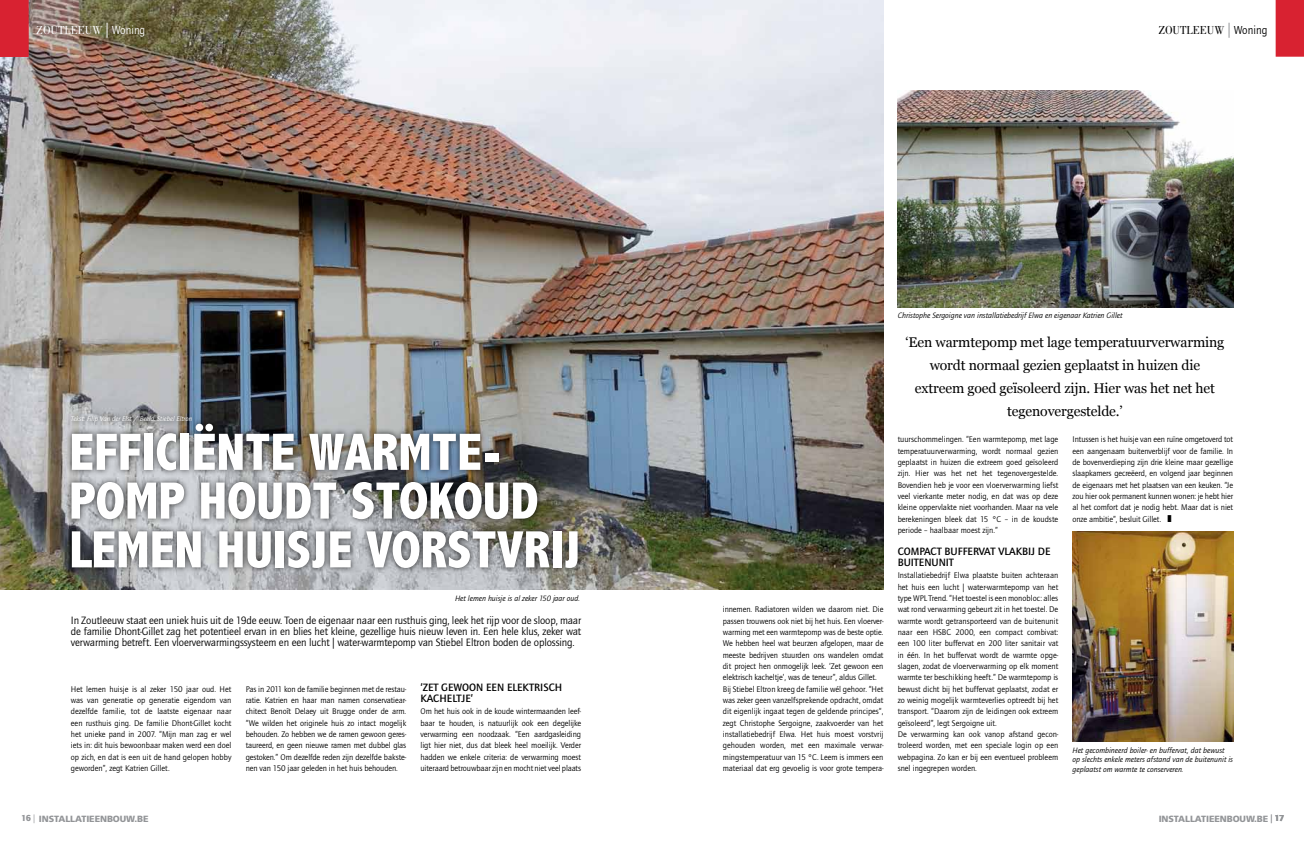
<style>
.page{position:relative;width:1304px;height:842px;background:#fff}
.page>*{position:absolute;margin:0;border:0;box-sizing:border-box;transform-origin:0 0}
.t1{font:800 condensed 52.9px/48.8px "Abadi";color:#fff}
.t2{font:14px/23px "Georgia";letter-spacing:-.01em;color:#000;text-align:center}
.t3{font:12px "Bodoni Std";color:#fff;scale:.95 1}
.t4{font:12px "Bodoni Std";color:#000;scale:.95 1}
.t5{font:11px/11.3px "Quay Sans ITC Std";letter-spacing:-.01em;color:#000;text-align:justify}
.t6{font:500 11px/11.3px "Quay Sans ITC Std";color:#000}
.t7{font:900 9px "Frutiger LT Std";letter-spacing:-.01em;color:#939598}
.t8{font:8.5px/11.3px "Quay Sans ITC Std";color:#000;text-align:justify}
.t9{font:italic 8px/9.6px "Quay Sans ITC Std";color:#000}
.t10{font:italic 7px "Quay Sans ITC Std";color:#fff}
.s1{font-family:"Quay Sans ITC Std";font-size:15px}
.s2{font-family:"Quay Sans ITC Std"}
.s3{font-family:"Quay Sans ITC Std";font-size:15px;color:#939598}
.s4{font-family:"Quay Sans ITC Std";font-weight:400;font-size:8.8px}
</style>
<div class="page">
<div style="left:1276px;top:0;width:28px;height:57px;background:#d82231"></div>
<img style="left:0;top:0;width:883px;height:590px">
<div style="left:0;top:0;width:28px;height:57px;background:#d82231"></div>
<div style="left:66px;top:410px;width:132px;height:18px;background:#000;opacity:.75"></div>
<div style="left:65px;top:417px;width:519px;height:157px;background:#000;opacity:.75"></div>
<img style="left:898px;top:91px;width:335px;height:217px">
<img style="left:1072px;top:531px;width:161px;height:210px">
<h3 class="t3" style="left:37px;top:23px;width:116px">ZOUTLEEUW <span class="s1">|</span> <span class="s2">Woning</span></h3>
<h3 class="t4" style="left:1159px;top:23px;width:116px">ZOUTLEEUW <span class="s3">|</span> <span class="s2">Woning</span></h3>
<p class="t10" style="left:71px;top:415px;width:123px">Tekst: Filip Van der Elst / Beeld: Stiebel Eltron</p>
<h1 class="t1" style="left:69px;top:428px;width:513px">EFFICIËNTE WARMTE-<br>POMP HOUDT STOKOUD<br>LEMEN HUISJE VORSTVRIJ</h1>
<p class="t9" style="left:455px;top:594px;width:126px">Het lemen huisje is al zeker 150 jaar oud.</p>
<p class="t5" style="left:71px;top:614px;width:512px">In Zoutleeuw staat een uniek huis uit de 19de eeuw. Toen de eigenaar naar een rusthuis ging, leek het rijp voor de sloop, maar de familie Dhont-Gillet zag het potentieel ervan in en blies het kleine, gezellige huis nieuw leven in. Een hele klus, zeker wat verwarming betreft. Een vloerverwarmingssysteem en een lucht | water-warmtepomp van Stiebel Eltron boden de oplossing.</p>
<p class="t8" style="left:71px;top:683px;width:162px">Het lemen huisje is al zeker 150 jaar oud. Het was van generatie op generatie eigendom van dezelfde familie, tot de laatste eigenaar naar een rusthuis ging. De familie Dhont-Gillet kocht het unieke pand in 2007. “Mijn man zag er wel iets in: dit huis bewoonbaar maken werd een doel op zich, en dat is een uit de hand gelopen hobby geworden”, zegt Katrien Gillet.</p>
<p class="t8" style="left:246px;top:683px;width:162px">Pas in 2011 kon de familie beginnen met de restau&shy;ratie. Katrien en haar man namen conservatiear&shy;chitect Benoît Delaey uit Brugge onder de arm. “We wilden het originele huis zo intact mogelijk behouden. Zo hebben we de ramen gewoon geres&shy;taureerd, en geen nieuwe ramen met dubbel glas gestoken.” Om dezelfde reden zijn dezelfde bakste&shy;nen van 150 jaar geleden in het huis behouden.</p>
<p class="t6" style="left:420px;top:681px;width:143px">‘ZET GEWOON EEN ELEKTRISCH<br>KACHELTJE’</p>
<p class="t8" style="left:420px;top:706px;width:162px">Om het huis ook in de koude wintermaanden leef&shy;baar te houden, is natuurlijk ook een degelijke verwarming een noodzaak. “Een aardgasleiding ligt hier niet, dus dat bleek heel moeilijk. Verder hadden we enkele criteria: de verwarming moest uiteraard betrouwbaar zijn en mocht niet veel plaats</p>
<p class="t8" style="left:723px;top:604px;width:162px;text-align:left">innemen. Radiatoren wilden we daarom niet. Die passen trouwens ook niet bij het huis. Een vloerver&shy;warming met een warmtepomp was de beste optie.<br>We hebben heel wat beurzen afgelopen, maar de meeste bedrijven stuurden ons wandelen omdat dit project hen onmogelijk leek. ‘Zet gewoon een elektrisch kacheltje’, was de teneur”, aldus Gillet.<br>Bij Stiebel Eltron kreeg de familie wél gehoor. “Het was zeker geen vanzelfsprekende opdracht, omdat dit eigenlijk ingaat tegen de geldende principes“, zegt Christophe Sergoigne, zaakvoerder van het installatiebedrijf Elwa. Het huis moest vorstvrij gehouden worden, met een maximale verwar&shy;mingstemperatuur van 15 °C. Leem is immers een materiaal dat erg gevoelig is voor grote tempera-</p>
<p class="t9" style="left:898px;top:311px;width:226px">Christophe Sergoigne van installatiebedrijf Elwa en eigenaar Katrien Gillet</p>
<h2 class="t2" style="left:905px;top:331px;width:320px">‘Een warmtepomp met lage temperatuurverwarming wordt normaal gezien geplaatst in huizen die extreem goed geïsoleerd zijn. Hier was het net het tegenovergestelde.’</h2>
<p class="t8" style="left:898px;top:434px;width:162px">tuurschommelingen. “Een warmtepomp, met lage temperatuurverwarming, wordt normaal gezien geplaatst in huizen die extreem goed geïsoleerd zijn. Hier was het net het tegenovergestelde.<br>Bovendien heb je voor een vloerverwarming liefst veel vierkante meter nodig, en dat was op deze kleine oppervlakte niet voorhanden. Maar na vele berekeningen bleek dat 15 °C – in de koudste periode – haalbaar moest zijn.”</p>
<p class="t6" style="left:898px;top:545px;width:154px">COMPACT BUFFERVAT VLAKBIJ DE<br>BUITENUNIT</p>
<p class="t8" style="left:898px;top:570px;width:162px;text-align:left">Installatiebedrijf Elwa plaatste buiten achteraan het huis een lucht | water-warmtepomp van het type WPL Trend. “Het toestel is een monobloc: alles wat rond verwarming gebeurt zit in het toestel. De warmte wordt getransporteerd van de buitenunit naar een HSBC 2000, een compact combivat: een 100 liter buffervat en 200 liter sanitair vat in één. In het buffervat wordt de warmte opge&shy;slagen, zodat de vloerverwarming op elk moment warmte ter beschikking heeft.” De warmtepomp is bewust dicht bij het buffervat geplaatst, zodat er zo weinig mogelijk warmteverlies optreedt bij het transport. “Daarom zijn de leidingen ook extreem geïsoleerd”, legt Sergoigne uit.<br>De verwarming kan ook vanop afstand gecon&shy;troleerd worden, met een speciale login op een webpagina. Zo kan er bij een eventueel probleem snel ingegrepen worden.</p>
<p class="t8" style="left:1072px;top:434px;width:162px">Intussen is het huisje van een ruïne omgetoverd tot een aangenaam buitenverblijf voor de familie. In de bovenverdieping zijn drie kleine maar gezellige slaapkamers gecreëerd, en volgend jaar beginnen de eigenaars met het plaatsen van een keuken. “Je zou hier ook permanent kunnen wonen: je hebt hier al het comfort dat je nodig hebt. Maar dat is niet onze ambitie”, besluit Gillet. ❚</p>
<p class="t9" style="left:1072px;top:745px;width:162px">Het gecombineerd boiler- en buffervat, dat bewust op slechts enkele meters afstand van de buitenunit is geplaatst om warmte te conserveren.</p>
<p class="t7" style="left:21px;top:813px;width:129px"><span class="s2">16</span> <span class="s4">|</span> INSTALLATIEENBOUW.BE</p>
<p class="t7" style="left:1159px;top:813px;width:127px">INSTALLATIEENBOUW.BE <span class="s4">|</span> <span class="s2">17</span></p>
</div>
